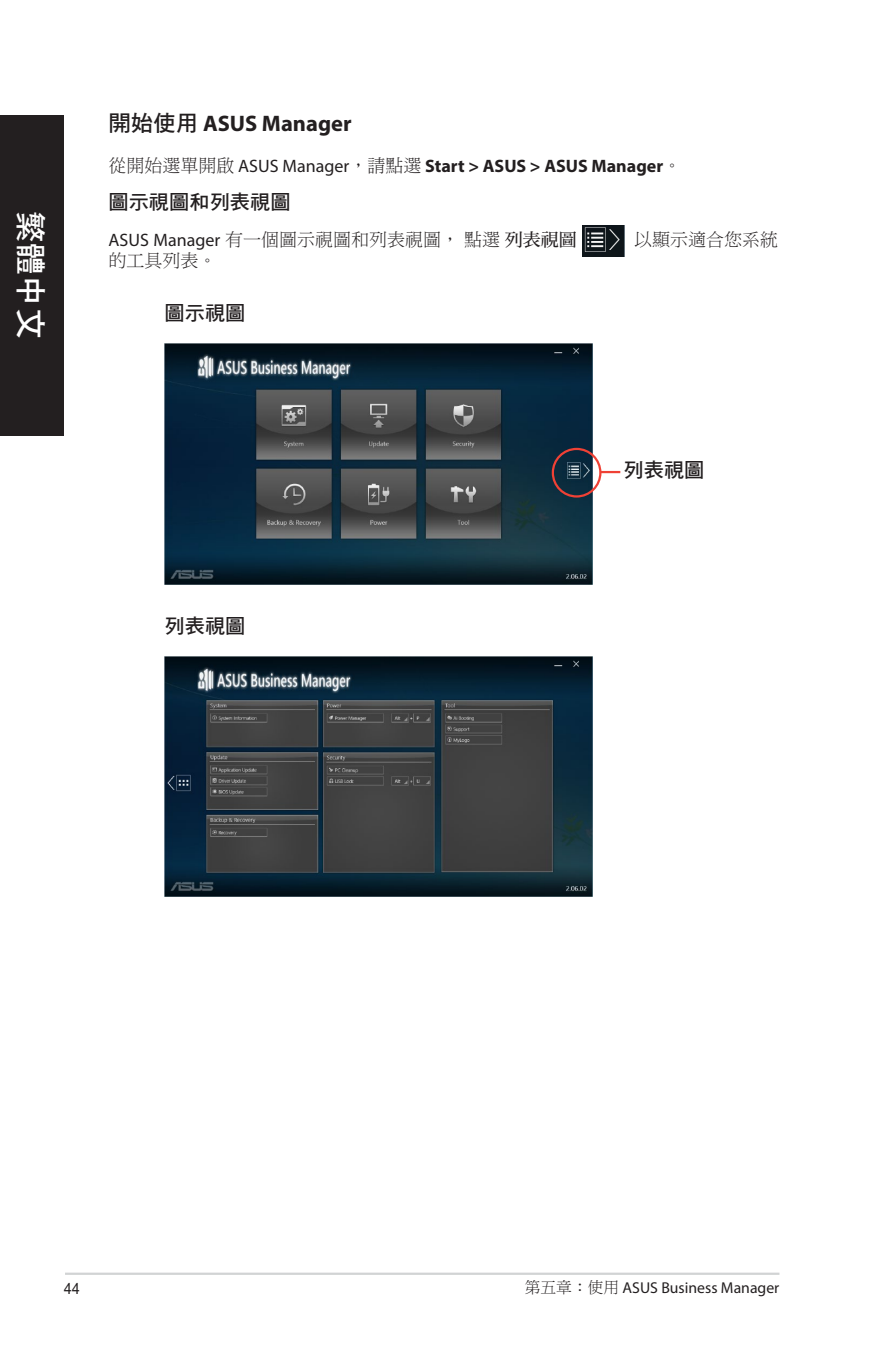
<style>
.page{position:relative;width:893px;height:1346px;background:#fff}
.page>*{position:absolute;margin:0;border:0;box-sizing:border-box;transform-origin:0 0}
.t1{font:31.5px "DF Hei Std W7";color:#fff}
.t2{font:700 22.5px "Myriad Pro";color:#231f20}
.t3{font:20.25px "DF Hei Std W7";color:#231f20}
.t4{font:700 18px "Myriad Pro";color:#231f20}
.t5{font:18px "DF Ming Std W3";color:#231f20}
.t6{font:15.75px "Myriad Pro";color:#231f20}
.t7{font:15.75px "Helvetica";color:#231f20;scale:.9 1}
.s1{font-family:"DF Hei Std W7";font-weight:400}
.s2{font-family:"DF Ming Std W3";font-weight:400}
.s3{font-weight:400}
.s4{font-family:"Myriad Pro"}
.s5{font-family:"DF Ming Std W7"}
.s6{font-family:"DF Ming Std W3"}
</style>
<div class="page">
<hr style="left:65px;top:1272px;width:714px;height:3px;background:#d1d3d4">
<div style="left:0;top:115px;width:64px;height:320px;background:#231f20"></div>
<img style="left:583px;top:225px;width:42px;height:32px">
<img style="left:165px;top:343px;width:428px;height:241px">
<img style="left:165px;top:656px;width:428px;height:241px">
<div style="left:552px;top:448px;width:49px;height:49px;border:2px solid #ef4135;border-radius:50%"></div>
<svg style="left:601px;top:471px;width:19px;height:2px"></svg>
<h1 class="t1" style="left:48px;top:211px;width:130px;rotate:90deg">繁體中文</h1>
<p class="t2" style="left:108px;top:108px;width:245px"><span class="s1">開始使用</span> ASUS Manager</p>
<p class="t4" style="left:108px;top:154px;width:574px"><span class="s2">從開始選單開啟</span> <span class="s3">ASUS Manager</span><span class="s2">，請點選</span> Start &gt; ASUS &gt; ASUS Manager<span class="s2">。</span></p>
<p class="t3" style="left:108px;top:190px;width:184px">圖示視圖和列表視圖</p>
<p class="t5" style="left:108px;top:229px;width:470px"><span class="s4">ASUS Manager</span> 有一個圖示視圖和列表視圖，點選<span class="s5">列表視圖</span></p>
<p class="t5" style="left:634px;top:229px;width:145px">以顯示適合您系統</p>
<p class="t5" style="left:108px;top:251px;width:109px">的工具列表。</p>
<p class="t3" style="left:165px;top:301px;width:82px">圖示視圖</p>
<p class="t3" style="left:165px;top:615px;width:82px">列表視圖</p>
<p class="t3" style="left:623px;top:459px;width:82px">列表視圖</p>
<p class="t7" style="left:64px;top:1279px;width:19px">44</p>
<p class="t6" style="left:525px;top:1278px;width:256px"><span class="s6">第五章：使用</span> ASUS Business Manager</p>
</div>
